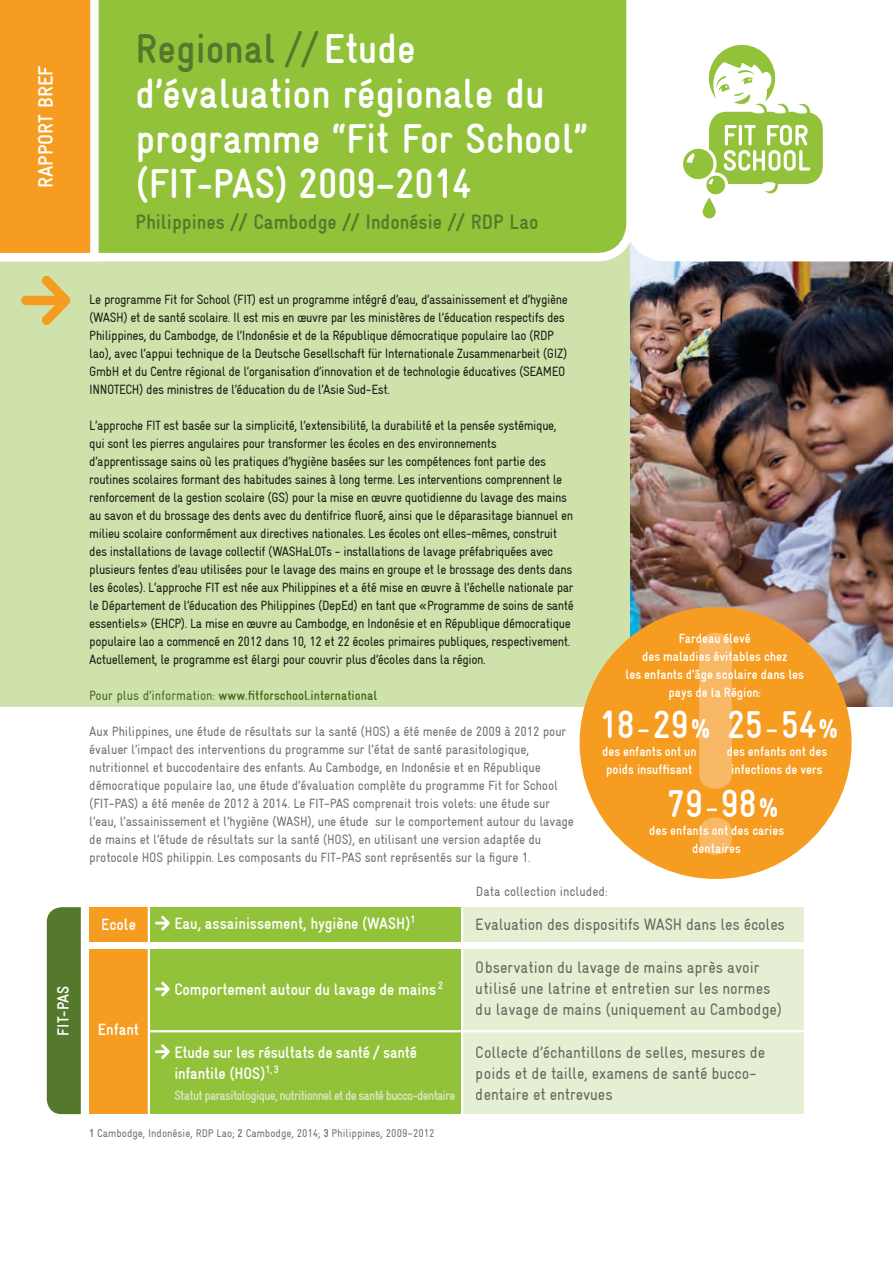
<style>
.page{position:relative;width:893px;height:1263px;background:#fff}
.page>*{position:absolute;margin:0;border:0;box-sizing:border-box;transform-origin:0 0}
.t1{font:700 42px/45px "Gravur Condensed";color:#fff}
.t2{font:700 39px "Gravur Condensed";color:#fff}
.t3{font:700 21px "Gravur Condensed";color:#55792c}
.t4{font:700 21px "Gravur Condensed";color:#fff}
.t5{font:16.5px/21px "Gravur Condensed";letter-spacing:-.005em;color:#6e7072}
.t6{font:700 16.5px/21px "Gravur Condensed";color:#fff}
.t7{font:13.5px/18px "Gravur Condensed";letter-spacing:-.03em;color:#231f20}
.t8{font:13.5px/18px "Gravur Condensed";letter-spacing:-.01em;color:#6e7072}
.t9{font:700 13.5px/18px "Gravur Condensed";color:#fff;text-align:center}
.t10{font:700 13.5px "Gravur Condensed";letter-spacing:-.05em;color:#d9e7bf}
.t11{font:700 13.5px "Gravur Condensed";color:#55792c}
.t12{font:11.25px "Gravur Condensed";color:#6e7072}
.s1{color:#55792c}
.s2{font-weight:400;color:#55792c}
.s3{font-weight:400}
.s4{font-size:27px}
.s5{font-weight:700}
</style>
<div class="page">
<div style="left:0;top:225px;width:632px;height:481px;background:#d0e2ab"></div>
<img style="left:630px;top:266px;width:263px;height:440px">
<svg style="left:21px;top:276px;width:49px;height:49px"></svg>
<div style="left:103px;top:0;width:519px;height:262px;background:#92c13a"></div>
<svg style="left:622px;top:0;width:271px;height:266px"></svg>
<svg style="left:0;top:0;width:103px;height:262px;background:#f2a83b"></svg>
<svg style="left:666px;top:26px;width:172px;height:207px"></svg>
<div style="left:47px;top:907px;width:34px;height:207px;background:#55792c"></div>
<div style="left:148px;top:950px;width:313px;height:164px;background:#92c13a"></div>
<div style="left:461px;top:950px;width:343px;height:164px;background:#e5efd3"></div>
<div style="left:148px;top:907px;width:313px;height:34px;background:#92c13a"></div>
<div style="left:462px;top:907px;width:342px;height:34px;background:#e5efd3"></div>
<svg style="left:155px;top:1044px;width:15px;height:15px"></svg>
<svg style="left:155px;top:982px;width:15px;height:14px"></svg>
<svg style="left:155px;top:916px;width:15px;height:14px"></svg>
<div style="left:89px;top:907px;width:59px;height:34px;background:#f59c21"></div>
<div style="left:89px;top:950px;width:59px;height:164px;background:#f59c21"></div>
<hr style="left:148px;top:906px;width:2px;height:218px;background:#fff">
<hr style="left:461px;top:907px;width:2px;height:207px;background:#fff">
<hr style="left:149px;top:1030px;width:662px;height:2px;background:#fff">
<div style="left:580px;top:607px;width:272px;height:272px;background:#f59c21;border-radius:50%"></div>
<svg style="left:699px;top:633px;width:33px;height:222px"></svg>
<h3 class="t4" style="left:34px;top:188px;width:122px;rotate:-90deg">Rapport Bref</h3>
<h1 class="t1" style="left:136px;top:26px;width:453px"><span class="s1">Regional</span> <span class="s2">//</span>Etude d’évaluation régionale du programme “Fit For School” (FIT-PAS) 2009–2014</h1>
<h3 class="t3" style="left:136px;top:210px;width:404px">Philippines // Cambodge // Indonésie // RDP Lao</h3>
<p class="t6" style="left:53px;top:1035px;width:51px;rotate:-90deg">FIT-PAS</p>
<p class="t7" style="left:89px;top:291px;width:480px">Le programme Fit for School (FIT) est un programme intégré d’eau, d’assainissement et d’hygiène (WASH) et de santé scolaire. Il est mis en œuvre par les ministères de l’éducation respectifs des Philippines, du Cambodge, de l’Indonésie et de la République démocratique populaire lao (RDP lao), avec l’appui technique de la Deutsche Gesellschaft für Internationale Zusammenarbeit (GIZ)<br>GmbH et du Centre régional de l’organisation d’innovation et de technologie éducatives (SEAMEO INNOTECH) des ministres de l’éducation du de l’Asie Sud-Est.</p>
<p class="t7" style="left:89px;top:417px;width:486px">L’approche FIT est basée sur la simplicité, l’extensibilité, la durabilité et la pensée systémique, qui sont les pierres angulaires pour transformer les écoles en des environnements d’apprentissage sains où les pratiques d’hygiène basées sur les compétences font partie des routines scolaires formant des habitudes saines à long terme. Les interventions comprennent le renforcement de la gestion scolaire (GS) pour la mise en œuvre quotidienne du lavage des mains au savon et du brossage des dents avec du dentifrice fluoré, ainsi que le déparasitage biannuel en milieu scolaire conformément aux directives nationales. Les écoles ont elles-mêmes, construit des installations de lavage collectif (WASHaLOTs - installations de lavage préfabriquées avec plusieurs fentes d’eau utilisées pour le lavage des mains en groupe et le brossage des dents dans les écoles). L’approche FIT est née aux Philippines et a été mise en œuvre à l’échelle nationale par le Département de l’éducation des Philippines (DepEd) en tant que «Programme de soins de santé essentiels» (EHCP). La mise en œuvre au Cambodge, en Indonésie et en République démocratique populaire lao a commencé en 2012 dans 10, 12 et 22 écoles primaires publiques, respectivement.<br>Actuellement, le programme est élargi pour couvrir plus d’écoles dans la région.</p>
<p class="t11" style="left:89px;top:688px;width:290px"><span class="s3">Pour plus d’information:</span> www.fitforschool.international</p>
<p class="t8" style="left:89px;top:723px;width:486px">Aux Philippines, une étude de résultats sur la santé (HOS) a été menée de 2009 à 2012 pour évaluer l’impact des interventions du programme sur l’état de santé parasitologique, nutritionnel et buccodentaire des enfants. Au Cambodge, en Indonésie et en République démocratique populaire lao, une étude d’évaluation complète du programme Fit for School (FIT-PAS) a été menée de 2012 à 2014. Le FIT-PAS comprenait trois volets: une étude sur l’eau, l’assainissement et l’hygiène (WASH), une étude sur le comportement autour du lavage de mains et l’étude de résultats sur la santé (HOS), en utilisant une version adaptée du protocole HOS philippin. Les composants du FIT-PAS sont représentés sur la figure 1.</p>
<p class="t8" style="left:476px;top:882px;width:133px">Data collection included:</p>
<p class="t6" style="left:174px;top:912px;width:242px">Eau, assainissement, hygiène (WASH)<sup>1</sup></p>
<p class="t9" style="left:626px;top:629px;width:180px">Fardeau élevé<br>des maladies évitables chez<br>les enfants d’âge scolaire dans les pays de la Région:</p>
<h2 class="t2" style="left:600px;top:703px;width:240px">18<span class="s4">–</span>29<span class="s4">%</span> 25<span class="s4">–</span>54<span class="s4">%</span></h2>
<p class="t9" style="left:727px;top:743px;width:102px">des enfants ont des infections de vers</p>
<h2 class="t2" style="left:667px;top:782px;width:113px">79<span class="s4">–</span>98<span class="s4">%</span></h2>
<p class="t9" style="left:649px;top:822px;width:137px">des enfants ont des caries dentaires</p>
<p class="t9" style="left:602px;top:743px;width:96px">des enfants ont un poids insuffisant</p>
<p class="t6" style="left:101px;top:913px;width:36px">Ecole</p>
<p class="t5" style="left:476px;top:913px;width:311px">Evaluation des dispositifs WASH dans les écoles</p>
<p class="t5" style="left:476px;top:957px;width:308px">Observation du lavage de mains après avoir utilisé une latrine et entretien sur les normes du lavage de mains (uniquement au Cambodge)</p>
<p class="t5" style="left:476px;top:1041px;width:291px">Collecte d’échantillons de selles, mesures de poids et de taille, examens de santé bucco&shy;dentaire et entrevues</p>
<p class="t6" style="left:174px;top:979px;width:270px">Comportement autour du lavage de mains <sup>2</sup></p>
<p class="t6" style="left:98px;top:1019px;width:43px">Enfant</p>
<p class="t6" style="left:174px;top:1042px;width:244px">Etude sur les résultats de santé / santé infantile (HOS)<sup>1,</sup> <sup>3</sup></p>
<p class="t10" style="left:174px;top:1088px;width:283px">Statut parasitologique, nutritionnel et de santé bucco-dentaire</p>
<p class="t12" style="left:89px;top:1127px;width:347px"><span class="s5">1</span> Cambodge, Indonésie, RDP Lao; <span class="s5">2</span> Cambodge, 2014; <span class="s5">3</span> Philippines, 2009–2012</p>
</div>
